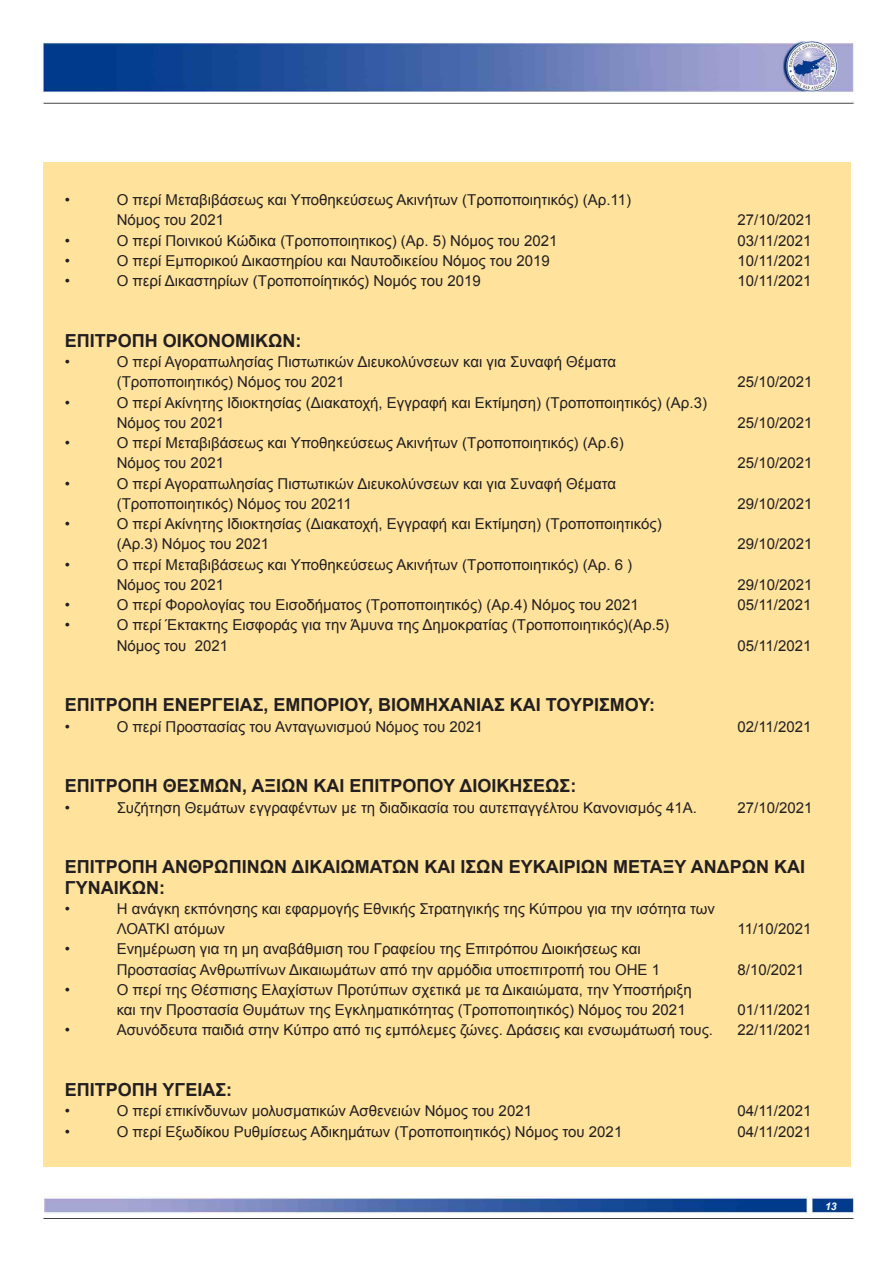
<style>
.page{position:relative;width:893px;height:1263px;background:#fff}
.page>*{position:absolute;margin:0;border:0;box-sizing:border-box;transform-origin:0 0}
.t1{font:700 18px/20.2px "Arial";color:#231f20}
.t2{font:15px/20.2px "Arial";color:#231f20}
.t3{font:italic 700 10.5px "Arial";color:#fff}
</style>
<div class="page">
<div style="left:43px;top:162px;width:807px;height:1021px;background:#ffe29c"></div>
<img style="left:43px;top:1168px;width:812px;height:51px">
<img style="left:41px;top:40px;width:814px;height:64px">
<p class="t2" style="left:65px;top:190px;width:7px">•</p>
<p class="t2" style="left:117px;top:190px;width:516px">Ο περί Μεταβιβάσεως και Υποθηκεύσεως Ακινήτων (Τροποποιητικός) (Αρ.11)<br>Νόμος του 2021</p>
<p class="t2" style="left:737px;top:210px;width:77px">27/10/2021</p>
<p class="t2" style="left:65px;top:230px;width:7px">•</p>
<p class="t2" style="left:117px;top:230px;width:442px">Ο περί Ποινικού Κώδικα (Τροποποιητικος) (Αρ. 5) Νόμος του 2021</p>
<p class="t2" style="left:737px;top:230px;width:75px">03/11/2021</p>
<p class="t2" style="left:65px;top:250px;width:7px">•</p>
<p class="t2" style="left:117px;top:250px;width:435px">Ο περί Εμπορικού Δικαστηρίου και Ναυτοδικείου Νόμος του 2019</p>
<p class="t2" style="left:737px;top:250px;width:75px">10/11/2021</p>
<p class="t2" style="left:65px;top:271px;width:7px">•</p>
<p class="t2" style="left:117px;top:271px;width:366px">Ο περί Δικαστηρίων (Τροποποίητικός) Νομός του 2019</p>
<p class="t2" style="left:737px;top:271px;width:75px">10/11/2021</p>
<p class="t1" style="left:65px;top:331px;width:238px">ΕΠΙΤΡΟΠΗ ΟΙΚΟΝΟΜΙΚΩΝ:</p>
<p class="t2" style="left:65px;top:352px;width:7px">•</p>
<p class="t2" style="left:117px;top:352px;width:501px">Ο περί Αγοραπωλησίας Πιστωτικών Διευκολύνσεων και για Συναφή Θέματα (Τροποποιητικός) Νόμος του 2021</p>
<p class="t2" style="left:65px;top:392px;width:7px">•</p>
<p class="t2" style="left:117px;top:392px;width:592px">Ο περί Ακίνητης Ιδιοκτησίας (Διακατοχή, Εγγραφή και Εκτίμηση) (Τροποποιητικός) (Αρ.3)<br>Νόμος του 2021</p>
<p class="t2" style="left:65px;top:433px;width:7px">•</p>
<p class="t2" style="left:117px;top:433px;width:509px">Ο περί Μεταβιβάσεως και Υποθηκεύσεως Ακινήτων (Τροποποιητικός) (Αρ.6)<br>Νόμος του 2021</p>
<p class="t2" style="left:65px;top:473px;width:7px">•</p>
<p class="t2" style="left:117px;top:473px;width:501px">Ο περί Αγοραπωλησίας Πιστωτικών Διευκολύνσεων και για Συναφή Θέματα (Τροποποιητικός) Νόμος του 20211</p>
<p class="t2" style="left:65px;top:514px;width:7px">•</p>
<p class="t2" style="left:117px;top:514px;width:547px">Ο περί Ακίνητης Ιδιοκτησίας (Διακατοχή, Εγγραφή και Εκτίμηση) (Τροποποιητικός) (Αρ.3) Νόμος του 2021</p>
<p class="t2" style="left:65px;top:554px;width:7px">•</p>
<p class="t2" style="left:117px;top:554px;width:517px">Ο περί Μεταβιβάσεως και Υποθηκεύσεως Ακινήτων (Τροποποιητικός) (Αρ. 6 )<br>Νόμος του 2021</p>
<p class="t2" style="left:737px;top:372px;width:77px">25/10/2021</p>
<p class="t2" style="left:737px;top:412px;width:77px">25/10/2021</p>
<p class="t2" style="left:737px;top:453px;width:77px">25/10/2021</p>
<p class="t2" style="left:737px;top:493px;width:77px">29/10/2021</p>
<p class="t2" style="left:737px;top:534px;width:77px">29/10/2021</p>
<p class="t2" style="left:737px;top:574px;width:77px">29/10/2021</p>
<p class="t2" style="left:65px;top:595px;width:7px">•</p>
<p class="t2" style="left:117px;top:595px;width:524px">Ο περί Φορολογίας του Εισοδήματος (Τροποποιητικός) (Αρ.4) Νόμος του 2021</p>
<p class="t2" style="left:737px;top:595px;width:75px">05/11/2021</p>
<p class="t2" style="left:65px;top:615px;width:7px">•</p>
<p class="t2" style="left:117px;top:615px;width:554px">Ο περί Έκτακτης Εισφοράς για την Άμυνα της Δημοκρατίας (Τροποποιητικός)(Αρ.5)<br>Νόμος του 2021</p>
<p class="t2" style="left:737px;top:635px;width:75px">05/11/2021</p>
<p class="t1" style="left:65px;top:695px;width:592px">ΕΠΙΤΡΟΠΗ ΕΝΕΡΓΕΙΑΣ, ΕΜΠΟΡΙΟΥ, ΒΙΟΜΗΧΑΝΙΑΣ ΚΑΙ ΤΟΥΡΙΣΜΟΥ:</p>
<p class="t2" style="left:65px;top:716px;width:7px">•</p>
<p class="t2" style="left:117px;top:716px;width:368px">Ο περί Προστασίας του Ανταγωνισμού Νόμος του 2021</p>
<p class="t2" style="left:737px;top:716px;width:75px">02/11/2021</p>
<p class="t1" style="left:65px;top:776px;width:513px">ΕΠΙΤΡΟΠΗ ΘΕΣΜΩΝ, ΑΞΙΩΝ ΚΑΙ ΕΠΙΤΡΟΠΟΥ ΔΙΟΙΚΗΣΕΩΣ:</p>
<p class="t2" style="left:65px;top:797px;width:7px">•</p>
<p class="t2" style="left:117px;top:797px;width:582px">Συζήτηση Θεμάτων εγγραφέντων με τη διαδικασία του αυτεπαγγέλτου Κανονισμός 41Α.</p>
<p class="t2" style="left:737px;top:797px;width:77px">27/10/2021</p>
<p class="t1" style="left:65px;top:857px;width:742px">ΕΠΙΤΡΟΠΗ ΑΝΘΡΩΠΙΝΩΝ ΔΙΚΑΙΩΜΑΤΩΝ ΚΑΙ ΙΣΩΝ ΕΥΚΑΙΡΙΩΝ ΜΕΤΑΞΥ ΑΝΔΡΩΝ ΚΑΙ<br>ΓΥΝΑΙΚΩΝ:</p>
<p class="t2" style="left:65px;top:898px;width:7px">•</p>
<p class="t2" style="left:117px;top:898px;width:600px">Η ανάγκη εκπόνησης και εφαρμογής Εθνικής Στρατηγικής της Κύπρου για την ισότητα των<br>ΛΟΑΤΚΙ ατόμων</p>
<p class="t2" style="left:737px;top:919px;width:75px">11/10/2021</p>
<p class="t2" style="left:65px;top:939px;width:7px">•</p>
<p class="t2" style="left:117px;top:939px;width:545px">Ενημέρωση για τη μη αναβάθμιση του Γραφείου της Επιτρόπου Διοικήσεως και<br>Προστασίας Ανθρωπίνων Δικαιωμάτων από την αρμόδια υποεπιτροπή του ΟΗΕ 1</p>
<p class="t2" style="left:65px;top:979px;width:7px">•</p>
<p class="t2" style="left:117px;top:979px;width:576px">Ο περί της Θέσπισης Ελαχίστων Προτύπων σχετικά με τα Δικαιώματα, την Υποστήριξη και την Προστασία Θυμάτων της Εγκληματικότητας (Τροποποιητικός) Νόμος του 2021</p>
<p class="t2" style="left:737px;top:959px;width:68px">8/10/2021</p>
<p class="t2" style="left:737px;top:1000px;width:75px">01/11/2021</p>
<p class="t2" style="left:65px;top:1020px;width:7px">•</p>
<p class="t2" style="left:117px;top:1020px;width:598px">Ασυνόδευτα παιδιά στην Κύπρο από τις εμπόλεμες ζώνες. Δράσεις και ενσωμάτωσή τους.</p>
<p class="t2" style="left:737px;top:1020px;width:75px">22/11/2021</p>
<p class="t1" style="left:65px;top:1080px;width:169px">ΕΠΙΤΡΟΠΗ ΥΓΕΙΑΣ:</p>
<p class="t2" style="left:65px;top:1101px;width:7px">•</p>
<p class="t2" style="left:117px;top:1101px;width:417px">Ο περί επικίνδυνων μολυσματικών Ασθενειών Νόμος του 2021</p>
<p class="t2" style="left:737px;top:1101px;width:75px">04/11/2021</p>
<p class="t2" style="left:65px;top:1121px;width:7px">•</p>
<p class="t2" style="left:117px;top:1121px;width:507px">Ο περί Εξωδίκου Ρυθμίσεως Αδικημάτων (Τροποποιητικός) Νόμος του 2021</p>
<p class="t2" style="left:737px;top:1121px;width:75px">04/11/2021</p>
<p class="t3" style="left:825px;top:1199px;width:13px">13</p>
</div>
